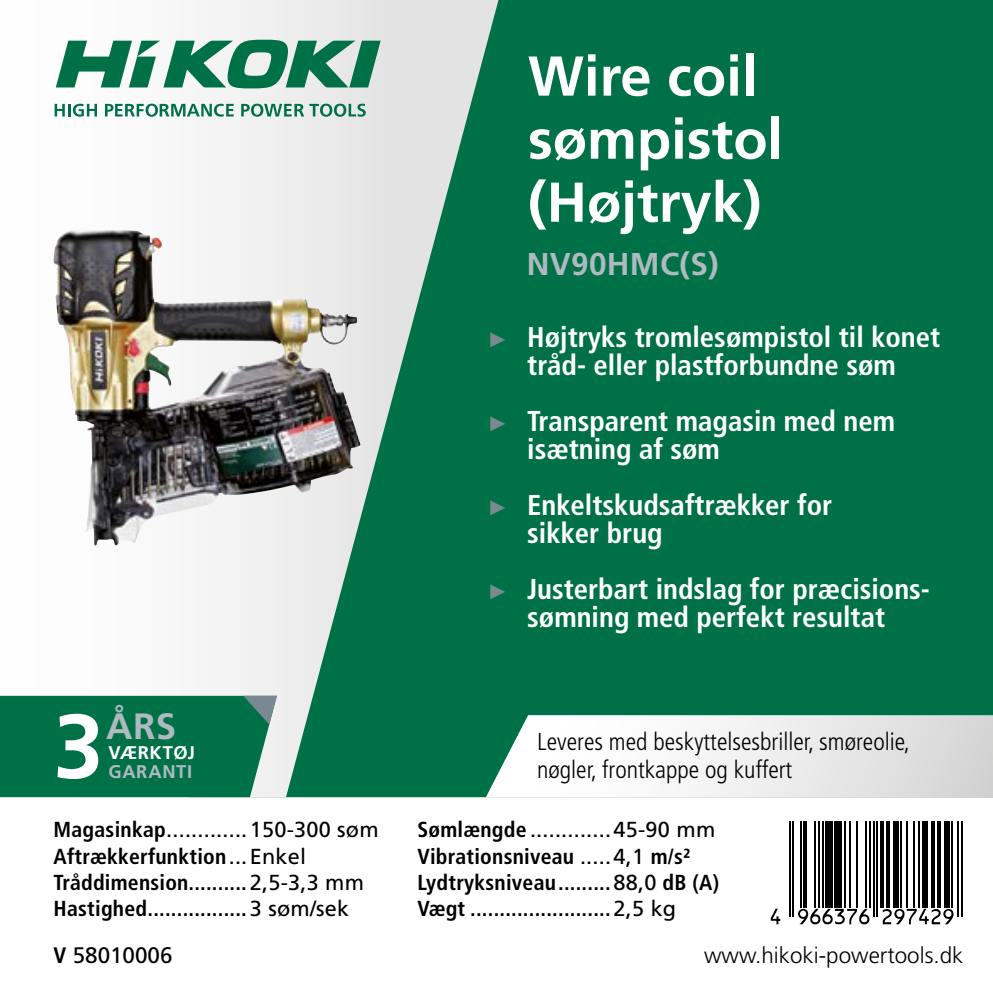
<style>
.page{position:relative;width:993px;height:993px;background:#fff}
.page>*{position:absolute;margin:0;border:0;box-sizing:border-box;transform-origin:0 0}
.t1{font:700 90.3px "Frutiger LT Std";color:#fff}
.t2{font:700 56px/63px "Frutiger LT Std";color:#fff}
.t3{font:700 36.75px "Frutiger LT Std";color:#aeb9c0}
.t4{font:700 31.5px "Frutiger LT Std";letter-spacing:.01em;color:#aeb9c0}
.t5{font:700 condensed 28.7px/28px "Frutiger LT Std";color:#fff;text-align:center}
.t6{font:300 condensed 24.5px/28px "Frutiger LT Std";color:#000}
.t7{font:300 22.4px "Frutiger LT Std";color:#000}
.t8{font:22.4px "Frutiger LT Std";color:#000}
.t9{font:700 condensed 21.7px/26.2px "Frutiger LT Std";letter-spacing:.01em;color:#000}
.t10{font:700 18.2px "Frutiger LT Std";letter-spacing:.02em;color:#fff}
.t11{font:700 18.2px "Frutiger LT Std";letter-spacing:.035em;color:#aeb9c0}
.s1{font-family:"Arial";font-weight:400;font-stretch:normal;font-size:21px;color:#7a8891}
.s2{font-weight:400;font-stretch:normal}
.s3{font-weight:700;font-stretch:condensed}
</style>
<div class="page">
<div style="left:506px;top:0;width:486px;height:715px;background:#007147"></div>
<svg style="left:0;top:0;width:506px;height:797px"></svg>
<svg style="left:55px;top:104px;width:42px;height:13px"></svg>
<svg style="left:105px;top:104px;width:129px;height:13px"></svg>
<svg style="left:241px;top:104px;width:124px;height:13px;background:#87b7a5"></svg>
<svg style="left:56px;top:40px;width:324px;height:48px"></svg>
<svg style="left:0;top:695px;width:277px;height:101px;background:#0f7851"></svg>
<svg style="left:485px;top:715px;width:507px;height:82px"></svg>
<img style="left:53px;top:230px;width:307px;height:316px">
<svg style="left:776px;top:821px;width:187px;height:104px"></svg>
<hr style="left:788px;top:820px;width:2px;height:96px;background:#000">
<hr style="left:792px;top:820px;width:2px;height:96px;background:#000">
<hr style="left:799px;top:820px;width:2px;height:87px;background:#000">
<hr style="left:803px;top:820px;width:3px;height:87px;background:#000">
<hr style="left:814px;top:820px;width:1px;height:87px;background:#000">
<hr style="left:817px;top:820px;width:2px;height:87px;background:#000">
<hr style="left:821px;top:820px;width:2px;height:87px;background:#000">
<div style="left:825px;top:820px;width:7px;height:87px;background:#000"></div>
<div style="left:834px;top:820px;width:7px;height:87px;background:#000"></div>
<hr style="left:843px;top:820px;width:2px;height:87px;background:#000">
<hr style="left:848px;top:820px;width:2px;height:87px;background:#000">
<hr style="left:856px;top:820px;width:1px;height:87px;background:#000">
<hr style="left:865px;top:820px;width:2px;height:87px;background:#000">
<hr style="left:868px;top:820px;width:2px;height:87px;background:#000">
<hr style="left:872px;top:820px;width:2px;height:96px;background:#000">
<hr style="left:876px;top:820px;width:2px;height:96px;background:#000">
<svg style="left:879px;top:821px;width:4px;height:86px"></svg>
<svg style="left:885px;top:821px;width:4px;height:86px"></svg>
<div style="left:892px;top:820px;width:6px;height:87px;background:#000"></div>
<hr style="left:899px;top:820px;width:2px;height:87px;background:#000">
<hr style="left:905px;top:820px;width:2px;height:87px;background:#000">
<hr style="left:912px;top:820px;width:2px;height:87px;background:#000">
<hr style="left:918px;top:820px;width:2px;height:87px;background:#000">
<div style="left:921px;top:820px;width:6px;height:87px;background:#000"></div>
<hr style="left:931px;top:820px;width:3px;height:87px;background:#000">
<svg style="left:936px;top:821px;width:4px;height:86px"></svg>
<div style="left:943px;top:820px;width:6px;height:87px;background:#000"></div>
<hr style="left:951px;top:820px;width:1px;height:87px;background:#000">
<hr style="left:956px;top:820px;width:2px;height:96px;background:#000">
<hr style="left:960px;top:820px;width:2px;height:96px;background:#000">
<svg style="left:770px;top:908px;width:10px;height:15px"></svg>
<svg style="left:797px;top:908px;width:72px;height:16px"></svg>
<svg style="left:882px;top:908px;width:71px;height:16px"></svg>
<h2 class="t2" style="left:527px;top:45px;width:257px">Wire coil sømpistol (Højtryk)</h2>
<h3 class="t4" style="left:526px;top:245px;width:193px">NV90HMC(S)</h3>
<h1 class="t1" style="left:53px;top:693px;width:52px">3</h1>
<h3 class="t3" style="left:106px;top:704px;width:72px">ÅRS</h3>
<p class="t10" style="left:108px;top:741px;width:88px">VÆRKTØJ</p>
<p class="t11" style="left:108px;top:760px;width:85px">GARANTI</p>
<h3 class="t5" style="left:487px;top:323px;width:454px"><span class="s1">►</span> Højtryks tromlesømpistol til konet tråd- eller plastforbundne søm</h3>
<h3 class="t5" style="left:527px;top:407px;width:369px;text-align:left;text-indent:-40px"><span class="s1">►</span> Transparent magasin med nem isætning af søm</h3>
<h3 class="t5" style="left:527px;top:491px;width:306px;text-align:left;text-indent:-40px"><span class="s1">►</span> Enkeltskudsaftrækker for sikker brug</h3>
<h3 class="t5" style="left:487px;top:575px;width:444px"><span class="s1">►</span> Justerbart indslag for præcisions&shy;sømning med perfekt resultat</h3>
<p class="t6" style="left:537px;top:727px;width:374px">Leveres med beskyttelsesbriller, smøreolie, nøgler, frontkappe og kuffert</p>
<p class="t9" style="left:54px;top:816px;width:326px">Magasinkap<span class="s2">.............150-300 søm </span>Aftrækkerfunktion<span class="s2">...Enkel </span>Tråddimension..........<span class="s2">2,5-3,3 mm </span>Hastighed.................<span class="s2">3 søm/sek</span></p>
<p class="t9" style="left:417px;top:816px;width:303px">Sømlængde <span class="s2">.............45-90 mm </span>Vibrationsniveau <span class="s2">.....4,1</span> m/s²<br>Lydtryksniveau.........<span class="s2">88,0</span> dB (A)<br>Vægt ........................<span class="s2">2,5 kg</span></p>
<p class="t8" style="left:54px;top:941px;width:120px"><span class="s3">V</span> 58010006</p>
<p class="t7" style="left:704px;top:941px;width:260px">www.hikoki-powertools.dk</p>
</div>
